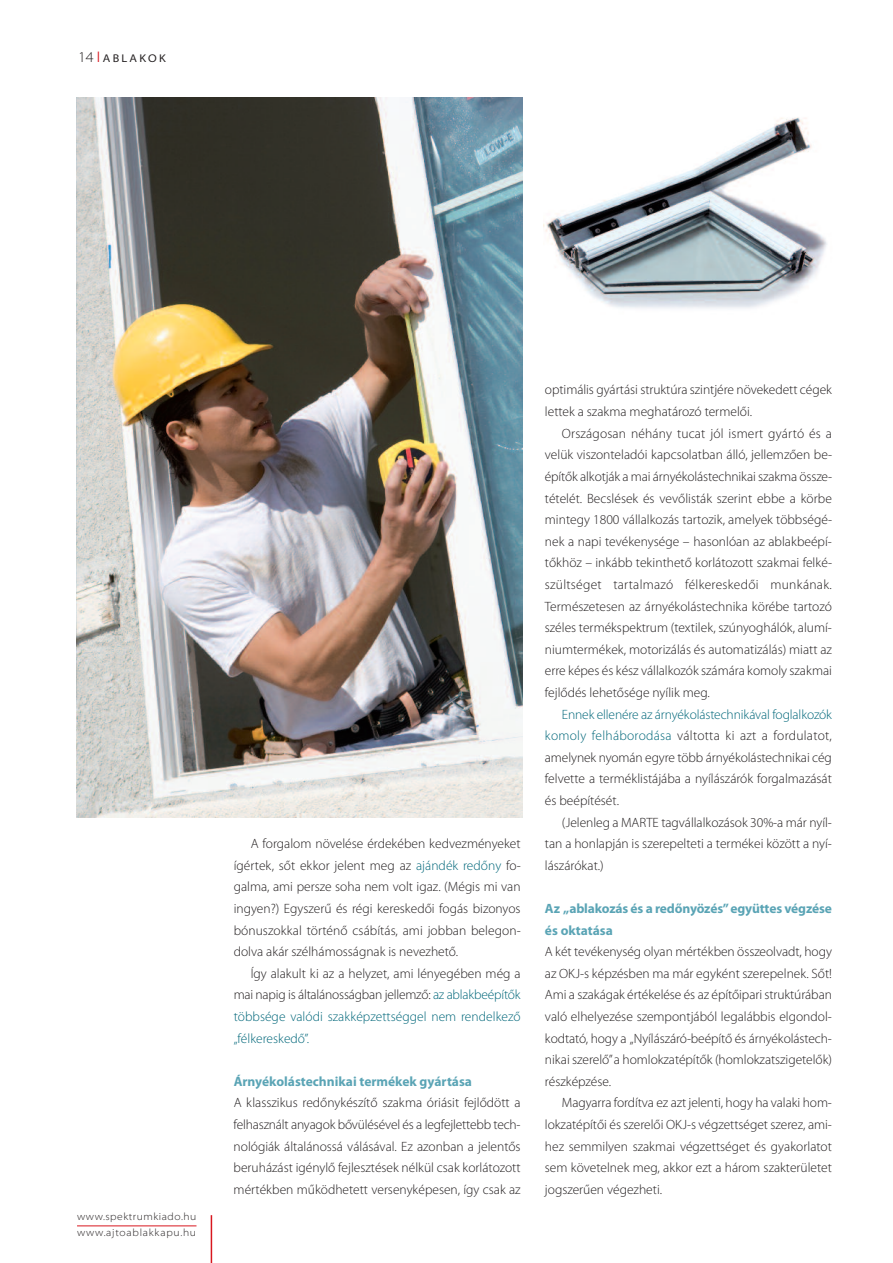
<style>
.page{position:relative;width:893px;height:1263px;background:#fff}
.page>*{position:absolute;margin:0;border:0;box-sizing:border-box;transform-origin:0 0}
.t1{font:300 13.5px/21.6px "Myriad Pro";color:#231f20;text-align:justify}
.t2{font:700 13.5px/21.6px "Myriad Pro";letter-spacing:-.01em;color:#5aa4b5}
.t3{font:semi-expanded 11.25px "Myriad Pro";letter-spacing:.2em;color:#231f20}
.t4{font:300 semi-expanded 10.5px/16.5px "Myriad Pro";letter-spacing:.065em;color:#231f20}
.s1{font-weight:300;font-size:15px}
.s2{color:#00677a}
</style>
<div class="page">
<hr style="left:211px;top:1215px;width:1px;height:48px;background:#d8171f">
<hr style="left:77px;top:1225px;width:119px;height:1px;background:#d8171f">
<img style="left:77px;top:98px;width:445px;height:719px">
<img style="left:543px;top:117px;width:284px;height:192px">
<p class="t3" style="left:78px;top:54px;width:89px"><span class="s1">14</span> ABLAKOK</p>
<p class="t4" style="left:77px;top:1209px;width:121px">www.spektrumkiado.hu www.ajtoablakkapu.hu</p>
<p class="t1" style="left:234px;top:834px;width:289px;text-indent:17px">A forgalom növelése érdekében kedvezményeket ígértek, sőt ekkor jelent meg az <span class="s2">ajándék redőny</span> fo&shy;galma, ami persze soha nem volt igaz. (Mégis mi van ingyen?) Egyszerű és régi kereskedői fogás bizonyos bónuszokkal történő csábítás, ami jobban belegon&shy;dolva akár szélhámosságnak is nevezhető.</p>
<p class="t1" style="left:234px;top:963px;width:289px;text-indent:17px">Így alakult ki az a helyzet, ami lényegében még a mai napig is általánosságban jellemző: <span class="s2">az ablakbeépítők többsége valódi szakképzettséggel nem rendelkező „félkereskedő”.</span></p>
<p class="t2" style="left:234px;top:1071px;width:240px">árnyékolástechnikai termékek gyártása</p>
<p class="t1" style="left:234px;top:1093px;width:288px">A klasszikus redőnykészítő szakma óriásit fejlődött a felhasznált anyagok bővülésével és a legfejlettebb tech&shy;nológiák általánossá válásával. Ez azonban a jelentős beruházást igénylő fejlesztések nélkül csak korlátozott mértékben működhetett versenyképesen, így csak az</p>
<p class="t1" style="left:545px;top:380px;width:288px">optimális gyártási struktúra szintjére növekedett cégek lettek a szakma meghatározó termelői.</p>
<p class="t1" style="left:545px;top:423px;width:289px;text-indent:17px">Országosan néhány tucat jól ismert gyártó és a velük viszonteladói kapcsolatban álló, jellemzően be&shy;építők alkotják a mai árnyékolástechnikai szakma össze&shy;tételét. Becslések és vevőlisták szerint ebbe a körbe mintegy 1800 vállalkozás tartozik, amelyek többségé&shy;nek a napi tevékenysége – hasonlóan az ablakbeépí&shy;tőkhöz – inkább tekinthető korlátozott szakmai felké&shy;szültséget tartalmazó félkereskedői munkának.<br>Természetesen az árnyékolástechnika körébe tartozó széles termékspektrum (textilek, szúnyoghálók, alumí&shy;niumtermékek, motorizálás és automatizálás) miatt az erre képes és kész vállalkozók számára komoly szakmai fejlődés lehetősége nyílik meg.</p>
<p class="t1" style="left:545px;top:704px;width:288px;text-indent:17px"><span class="s2">Ennek ellenére az árnyékolástechnikával foglalkozók komoly felháborodása</span> váltotta ki azt a fordulatot, amelynek nyomán egyre több árnyékolástechnikai cég felvette a terméklistájába a nyílászárók forgalmazását és beépítését.</p>
<p class="t1" style="left:545px;top:812px;width:288px;text-indent:17px">(Jelenleg a MARTE tagvállalkozások 30%-a már nyíl&shy;tan a honlapján is szerepelteti a termékei között a nyí&shy;lászárókat.)</p>
<p class="t2" style="left:545px;top:899px;width:288px">az „ablakozás és a redőnyözés”együttes végzése és oktatása</p>
<p class="t1" style="left:545px;top:942px;width:288px">A két tevékenység olyan mértékben összeolvadt, hogy az OKJ-s képzésben ma már egyként szerepelnek. Sőt!<br>Ami a szakágak értékelése és az építőipari struktúrában való elhelyezése szempontjából legalábbis elgondol&shy;kodtató, hogy a „Nyílászáró-beépítő és árnyékolástech&shy;nikai szerelő”a homlokzatépítők (homlokzatszigetelők) részképzése.</p>
<p class="t1" style="left:545px;top:1093px;width:288px;text-indent:17px">Magyarra fordítva ez azt jelenti, hogy ha valaki hom&shy;lokzatépítői és szerelői OKJ-s végzettséget szerez, ami&shy;hez semmilyen szakmai végzettséget és gyakorlatot sem követelnek meg, akkor ezt a három szakterületet jogszerűen végezheti.</p>
</div>
